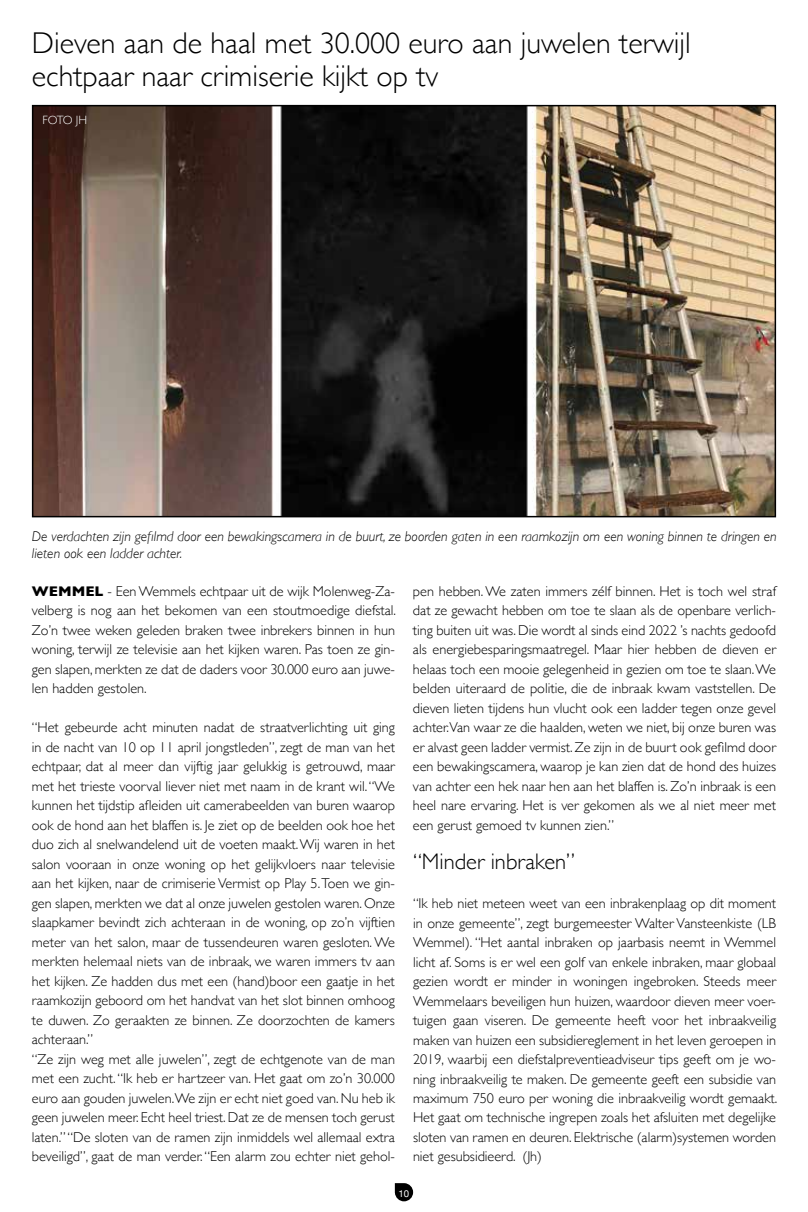
<style>
.page{position:relative;width:808px;height:1212px;background:#fff}
.page>*{position:absolute;margin:0;border:0;box-sizing:border-box;transform-origin:0 0}
.t1{font:300 30px/33px "Gill Sans";color:#000}
.t2{font:300 22.5px "Gill Sans";color:#000}
.t3{font:300 14.25px/19.5px "Gill Sans";color:#000;text-align:justify}
.t4{font:italic 300 14.25px/16.5px "Gill Sans";color:#000}
.t5{font:300 12px "Gill Sans";letter-spacing:-.035em;color:#fff}
.t6{font:9.6px "Helvetica Neue";color:#fff}
.s1{font-weight:700}
</style>
<div class="page">
<svg style="left:395px;top:1183px;width:18px;height:18px"></svg>
<img style="left:35px;top:108px;width:738px;height:406px">
<div style="left:32px;top:105px;width:744px;height:412px;border:2px solid #000"></div>
<h1 class="t1" style="left:32px;top:25px;width:660px">Dieven aan de haal met 30.000 euro aan juwelen terwijl echtpaar naar crimiserie kijkt op tv</h1>
<p class="t5" style="left:43px;top:111px;width:46px">FOTO JH</p>
<p class="t4" style="left:32px;top:528px;width:746px">De verdachten zijn gefilmd door een bewakingscamera in de buurt, ze boorden gaten in een raamkozijn om een woning binnen te dringen en lieten ook een ladder achter.</p>
<p class="t3" style="left:32px;top:581px;width:366px"><span class="s1">WEMMEL</span> - Een Wemmels echtpaar uit de wijk Molenweg-Za&shy;velberg is nog aan het bekomen van een stoutmoedige diefstal.<br>Zo’n twee weken geleden braken twee inbrekers binnen in hun woning, terwijl ze televisie aan het kijken waren. Pas toen ze gin&shy;gen slapen, merkten ze dat de daders voor 30.000 euro aan juwe&shy;len hadden gestolen.</p>
<p class="t3" style="left:32px;top:717px;width:365px;text-align:left">“Het gebeurde acht minuten nadat de straatverlichting uit ging in de nacht van 10 op 11 april jongstleden”, zegt de man van het echtpaar, dat al meer dan vijftig jaar gelukkig is getrouwd, maar met het trieste voorval liever niet met naam in de krant wil. “We kunnen het tijdstip afleiden uit camerabeelden van buren waarop ook de hond aan het blaffen is. Je ziet op de beelden ook hoe het duo zich al snelwandelend uit de voeten maakt. Wij waren in het salon vooraan in onze woning op het gelijkvloers naar televisie aan het kijken, naar de crimiserie Vermist op Play 5. Toen we gin&shy;gen slapen, merkten we dat al onze juwelen gestolen waren. Onze slaapkamer bevindt zich achteraan in de woning, op zo’n vijftien meter van het salon, maar de tussendeuren waren gesloten. We merkten helemaal niets van de inbraak, we waren immers tv aan het kijken. Ze hadden dus met een (hand)boor een gaatje in het raamkozijn geboord om het handvat van het slot binnen omhoog te duwen. Zo geraakten ze binnen. Ze doorzochten de kamers achteraan.”<br>“Ze zijn weg met alle juwelen”, zegt de echtgenote van de man met een zucht. “Ik heb er hartzeer van. Het gaat om zo’n 30.000 euro aan gouden juwelen.We zijn er echt niet goed van. Nu heb ik geen juwelen meer. Echt heel triest. Dat ze de mensen toch gerust laten.” “De sloten van de ramen zijn inmiddels wel allemaal extra beveiligd”, gaat de man verder. “Een alarm zou echter niet gehol-</p>
<p class="t3" style="left:413px;top:581px;width:365px">pen hebben. We zaten immers zélf binnen. Het is toch wel straf dat ze gewacht hebben om toe te slaan als de openbare verlich&shy;ting buiten uit was. Die wordt al sinds eind 2022 ’s nachts gedoofd als energiebesparingsmaatregel. Maar hier hebben de dieven er helaas toch een mooie gelegenheid in gezien om toe te slaan. We belden uiteraard de politie, die de inbraak kwam vaststellen. De dieven lieten tijdens hun vlucht ook een ladder tegen onze gevel achter.Van waar ze die haalden, weten we niet, bij onze buren was er alvast geen ladder vermist. Ze zijn in de buurt ook gefilmd door een bewakingscamera, waarop je kan zien dat de hond des huizes van achter een hek naar hen aan het blaffen is. Zo’n inbraak is een heel nare ervaring. Het is ver gekomen als we al niet meer met een gerust gemoed tv kunnen zien.”</p>
<h2 class="t2" style="left:413px;top:844px;width:164px">“Minder inbraken”</h2>
<p class="t3" style="left:413px;top:893px;width:366px">“Ik heb niet meteen weet van een inbrakenplaag op dit moment in onze gemeente”, zegt burgemeester Walter Vansteenkiste (LB Wemmel). “Het aantal inbraken op jaarbasis neemt in Wemmel licht af. Soms is er wel een golf van enkele inbraken, maar globaal gezien wordt er minder in woningen ingebroken. Steeds meer Wemmelaars beveiligen hun huizen, waardoor dieven meer voer&shy;tuigen gaan viseren. De gemeente heeft voor het inbraakveilig maken van huizen een subsidiereglement in het leven geroepen in 2019, waarbij een diefstalpreventieadviseur tips geeft om je wo&shy;ning inbraakveilig te maken. De gemeente geeft een subsidie van maximum 750 euro per woning die inbraakveilig wordt gemaakt.<br>Het gaat om technische ingrepen zoals het afsluiten met degelijke sloten van ramen en deuren. Elektrische (alarm)systemen worden niet gesubsidieerd. (Jh)</p>
<p class="t6" style="left:399px;top:1186px;width:12px">10</p>
</div>
